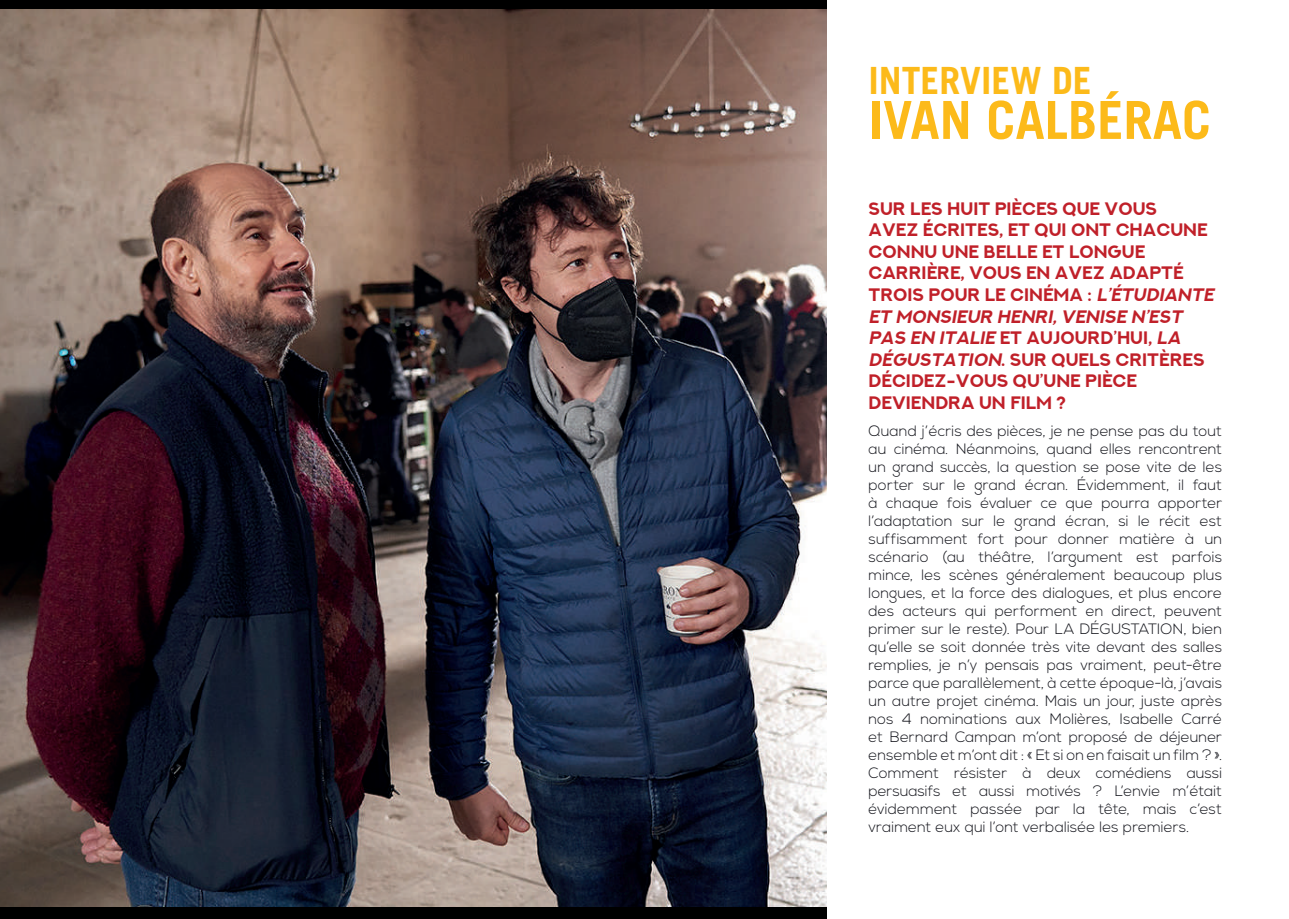
<style>
.page{position:relative;width:1289px;height:919px;background:#fff}
.page>*{position:absolute;margin:0;border:0;box-sizing:border-box;transform-origin:0 0}
.t1{font:700 52.5px "Trade Gothic LT Std";color:#fcba1a}
.t2{font:700 37.5px "Trade Gothic LT Std";color:#fcba1a}
.t3{font:700 18px/21.6px "NEXTART";color:#c02029}
.t4{font:300 15px/18px "Nexa";letter-spacing:.005em;color:#111219;text-align:justify}
.s1{font-style:italic}
</style>
<div class="page">
<div style="left:0;top:0;width:826px;height:918px;background:#000"></div>
<img style="left:0;top:10px;width:826px;height:896px">
<h2 class="t2" style="left:868px;top:57px;width:224px">INTERVIEW DE</h2>
<h1 class="t1" style="left:868px;top:88px;width:344px">IVAN CALBÉRAC</h1>
<p class="t3" style="left:868px;top:198px;width:350px">SUR LES HUIT PIÈCES QUE VOUS<br>AVEZ ÉCRITES, ET QUI ONT CHACUNE<br>CONNU UNE BELLE ET LONGUE<br>CARRIÈRE, VOUS EN AVEZ ADAPTÉ<br>TROIS POUR LE CINÉMA : <span class="s1">L’ÉTUDIANTE<br>ET MONSIEUR HENRI,VENISE N’EST<br>PAS EN ITALIE</span> ET AUJOURD’HUI, <span class="s1">LA<br>DÉGUSTATION</span>. SUR QUELS CRITÈRES<br>DÉCIDEZ-VOUS QU’UNE PIÈCE<br>DEVIENDRA UN FILM ?</p>
<p class="t4" style="left:868px;top:422px;width:355px">Quand j’écris des pièces, je ne pense pas du tout au cinéma. Néanmoins, quand elles rencontrent un grand succès, la question se pose vite de les porter sur le grand écran. Évidemment, il faut à chaque fois évaluer ce que pourra apporter l’adaptation sur le grand écran, si le récit est suffisamment fort pour donner matière à un scénario (au théâtre, l’argument est parfois mince, les scènes généralement beaucoup plus longues, et la force des dialogues, et plus encore des acteurs qui performent en direct, peuvent primer sur le reste). Pour LA DÉGUSTATION, bien qu’elle se soit donnée très vite devant des salles remplies, je n’y pensais pas vraiment, peut-être parce que parallèlement, à cette époque-là, j’avais un autre projet cinéma. Mais un jour, juste après nos 4 nominations aux Molières, Isabelle Carré et Bernard Campan m’ont proposé de déjeuner ensemble et m’ont dit : « Et si on en faisait un film ? ».<br>Comment résister à deux comédiens aussi persuasifs et aussi motivés ? L’envie m’était évidemment passée par la tête, mais c’est vraiment eux qui l’ont verbalisée les premiers.</p>
</div>
